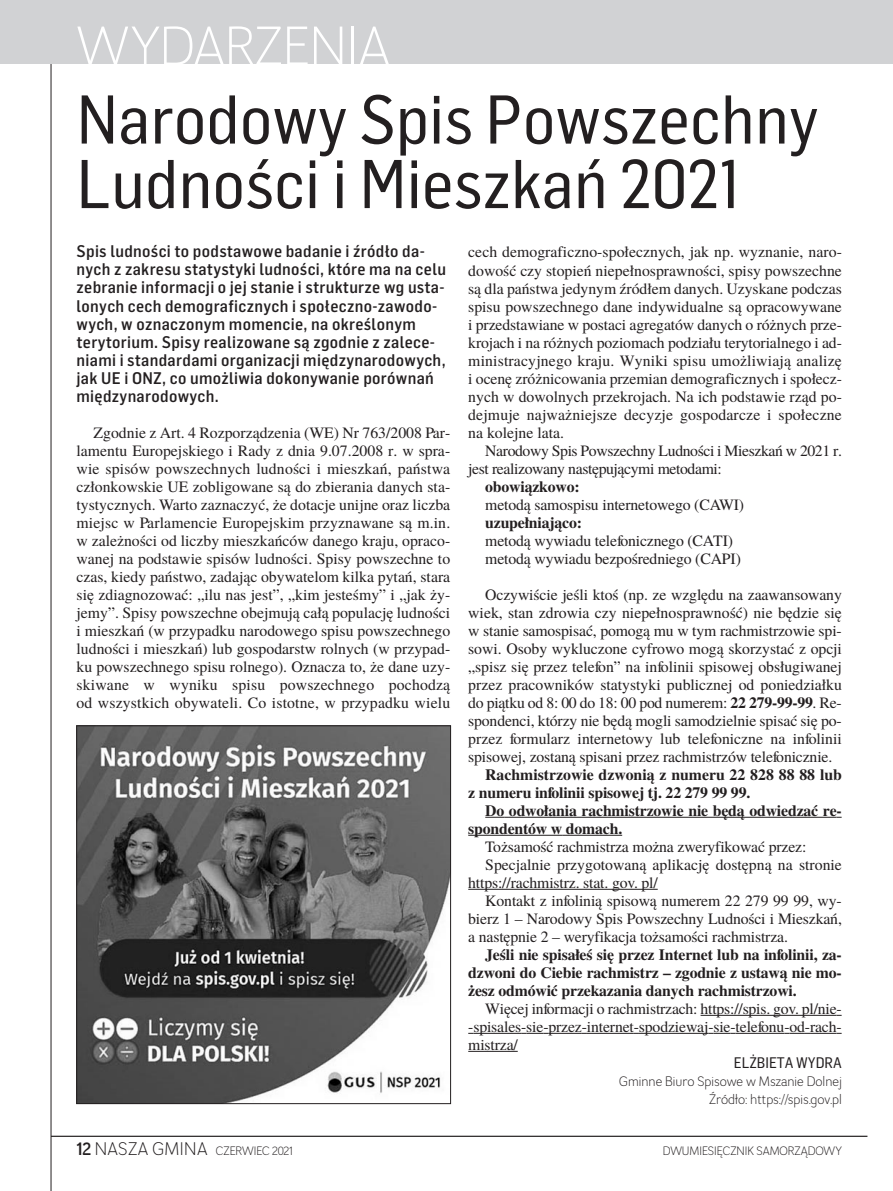
<style>
.page{position:relative;width:893px;height:1191px;background:#fff}
.page>*{position:absolute;margin:0;border:0;box-sizing:border-box;transform-origin:0 0}
.t1{font:67.5px/64.5px "Flama Semicondensed Basic";color:#231f20}
.t2{font:54px "Negotiate Lt";color:#fff}
.t3{font:500 16.5px/18px "Flama Semicondensed";letter-spacing:.02em;color:#231f20}
.t4{font:15.75px/18px "Te X Gyre Termes";letter-spacing:-.01em;color:#231f20;text-align:justify}
.t5{font:700 15.75px/18px "Te X Gyre Termes";letter-spacing:-.01em;color:#231f20}
.t6{font:15px "Flama Semicondensed Basic";color:#231f20}
.t7{font:13.5px/18px "Negotiate Lt";color:#231f20;text-align:right}
.t8{font:12px "Negotiate Lt";color:#231f20}
.s1{font-weight:700}
.s2{font-family:"Negotiate Rg";font-size:18px}
.s3{font-size:18px}
</style>
<div class="page">
<hr style="left:51px;top:1135px;width:816px;height:1px;background:#231f20">
<hr style="left:51px;top:0;width:1px;height:1191px;background:#231f20">
<div style="left:0;top:0;width:893px;height:64px;background:#d1d2d4"></div>
<svg style="left:485px;top:817px;width:24px;height:1px"></svg>
<hr style="left:509px;top:817px;width:327px;height:1px;background:#231f20">
<hr style="left:468px;top:835px;width:94px;height:1px;background:#231f20">
<hr style="left:566px;top:835px;width:56px;height:1px;background:#231f20">
<hr style="left:468px;top:889px;width:190px;height:1px;background:#231f20">
<hr style="left:701px;top:1015px;width:135px;height:1px;background:#231f20">
<hr style="left:473px;top:1033px;width:48px;height:1px;background:#231f20">
<svg style="left:521px;top:1033px;width:27px;height:1px"></svg>
<hr style="left:548px;top:1033px;width:34px;height:1px;background:#231f20">
<hr style="left:587px;top:1033px;width:47px;height:1px;background:#231f20">
<hr style="left:639px;top:1033px;width:69px;height:1px;background:#231f20">
<svg style="left:708px;top:1033px;width:28px;height:1px"></svg>
<hr style="left:736px;top:1033px;width:48px;height:1px;background:#231f20">
<svg style="left:784px;top:1033px;width:58px;height:1px"></svg>
<hr style="left:468px;top:1051px;width:50px;height:1px;background:#231f20">
<img style="left:79px;top:727px;width:370px;height:374px">
<div style="left:77px;top:725px;width:374px;height:378px;border:1px solid #231f20"></div>
<h2 class="t2" style="left:77px;top:25px;width:315px">WYDARZENIA</h2>
<h1 class="t1" style="left:77px;top:94px;width:743px">Na ro do wy Spis Po wszech ny<br>Lud no ści i Miesz kań 2021</h1>
<p class="t3" style="left:77px;top:244px;width:371px">Spis lud no ści to pod sta wo we ba da nie i źró dło da - nych z za kre su sta ty sty ki lud no ści, któ re ma na ce lu ze bra nie in for ma cji o jej sta nie i struk tu rze wg usta - lo nych cech de mo gra ficz nych i spo łecz no -za wo do - wych, w ozna czo nym mo men cie, na okre ślo nym<br>te ry to rium. Spi sy re ali zo wa ne są zgod nie z za le ce - nia mi i stan dar da mi or ga ni za cji mię dzy na ro do wych, jak UE i ONZ, co umoż li wia do ko ny wa nie po rów nań mię dzy na ro do wych.</p>
<p class="t4" style="left:77px;top:425px;width:375px;text-indent:17px">Zgod nie z Art. 4 Roz po rzą dze nia (WE) Nr 763/2008 Par - la men tu Eu ro pej skie go i Ra dy z dnia 9.07.2008 r. w spra - wie spi sów po wszech nych lud no ści i miesz kań, pań stwa człon kow skie UE zo bli go wa ne są do zbie ra nia da nych sta - ty stycz nych. War to za zna czyć, że do ta cje unij ne oraz licz ba miejsc w Par la men cie Eu ro pej skim przy zna wa ne są m.in. w za leż no ści od licz by miesz kań ców da ne go kra ju, opra co - wa nej na pod sta wie spi sów lud no ści. Spi sy po wszech ne to czas, kie dy pań stwo, za da jąc oby wa te lom kil ka py tań, sta ra się zdia gno zo wać: „ilu nas jest”, „kim je ste śmy” i „jak ży - je my”. Spi sy po wszech ne obej mu ją ca łą po pu la cję lud no ści i miesz kań (w przy pad ku na ro do we go spi su po wszech ne go lud no ści i miesz kań) lub go spo darstw rol nych (w przy pad - ku po wszech ne go spi su rol ne go). Ozna cza to, że da ne uzy - ski wa ne w wy ni ku spi su po wszech ne go po cho dzą od wszyst kich oby wa te li. Co istot ne, w przy pad ku wie lu</p>
<p class="t4" style="left:468px;top:245px;width:375px">cech de mo gra ficz no -spo łecz nych, jak np. wy zna nie, na ro - do wość czy sto pień nie peł no spraw no ści, spi sy po wszech ne są dla pań stwa je dy nym źró dłem da nych. Uzy ska ne pod czas spi su po wszech ne go da ne in dy wi du al ne są opra co wy wa ne i przed sta wia ne w po sta ci agre ga tów da nych o róż nych prze - kro jach i na róż nych po zio mach po dzia łu te ry to rial ne go i ad - mi ni stra cyj ne go kra ju. Wy ni ki spi su umoż li wia ją ana li zę i oce nę zróż ni co wa nia prze mian de mo gra ficz nych i spo łecz - nych w do wol nych prze kro jach. Na ich pod sta wie rząd po - dej mu je naj waż niej sze de cy zje go spo dar cze i spo łecz ne na ko lej ne la ta.</p>
<p class="t4" style="left:468px;top:443px;width:375px;text-indent:17px">Na ro do wy Spis Po wszech ny Lud no ści i Miesz kań w 2021 r. jest re ali zo wa ny na stę pu ją cy mi me to da mi:</p>
<p class="t5" style="left:485px;top:479px;width:96px">obo wiąz ko wo:</p>
<p class="t4" style="left:485px;top:497px;width:260px">me to dą sa mo spi su in ter ne to we go (CAWI)</p>
<p class="t5" style="left:485px;top:515px;width:98px">uzu peł nia ją co:</p>
<p class="t4" style="left:485px;top:533px;width:257px">me to dą wy wia du te le fo nicz ne go (CATI) me to dą wy wia du bez po śred nie go (CAPI)</p>
<p class="t4" style="left:468px;top:587px;width:375px;text-indent:17px">Oczy wi ście je śli ktoś (np. ze wzglę du na za awan so wa ny wiek, stan zdro wia czy nie peł no spraw ność) nie bę dzie się w sta nie sa mo spi sać, po mo gą mu w tym rach mi strzo wie spi - so wi. Oso by wy klu czo ne cy fro wo mo gą sko rzy stać z opcji „spisz się przez te le fon” na in fo li nii spi so wej ob słu gi wa nej przez pra cow ni ków sta ty sty ki pu blicz nej od po nie dział ku do piąt ku od 8: 00 do 18: 00 pod nu me rem: <span class="s1">22 279-99-99</span>. Re - spon den ci, któ rzy nie bę dą mo gli sa mo dziel nie spi sać się po - przez for mu larz in ter ne to wy lub te le fo nicz ne na in fo li nii spi so wej, zo sta ną spi sa ni przez rach mi strzów te le fo nicz nie.</p>
<p class="t5" style="left:468px;top:767px;width:375px;text-indent:17px">Rach mi strzo wie dzwo nią z nu me ru 22 828 88 88 lub z nu me ru in fo li nii spi so wej tj. 22 279 99 99.</p>
<p class="t5" style="left:468px;top:803px;width:375px;text-indent:17px">Do od wo ła nia rach mi strzo wie nie bę dą od wie dzać re - spon den tów w do mach.</p>
<p class="t4" style="left:485px;top:839px;width:323px">Toż sa mość rach mi strza moż na zwe ry fi ko wać przez:</p>
<p class="t4" style="left:485px;top:857px;width:358px">Spe cjal nie przy go to wa ną apli ka cję do stęp ną na stro nie</p>
<p class="t4" style="left:468px;top:875px;width:191px">https://rach mistrz. stat. gov. pl/</p>
<p class="t4" style="left:485px;top:893px;width:358px">Kon takt z in fo li nią spi so wą nu me rem 22 279 99 99, wy -</p>
<p class="t4" style="left:468px;top:911px;width:375px">bierz 1 – Na ro do wy Spis Po wszech ny Lud no ści i Miesz kań,</p>
<p class="t4" style="left:468px;top:929px;width:321px">a na stęp nie 2 – we ry fi ka cja toż sa mo ści rach mi strza.</p>
<p class="t5" style="left:468px;top:947px;width:375px;text-align:justify;text-indent:17px">Je śli nie spi sa łeś się przez In ter net lub na in fo li nii, za - dzwo ni do Cie bie rach mistrz – zgod nie z usta wą nie mo - żesz od mó wić prze ka za nia da nych rach mi strzo wi.</p>
<p class="t4" style="left:468px;top:1001px;width:375px;text-indent:17px">Wię cej in for ma cji o rach mi strzach: https://spis. gov. pl/nie - -spi sa les -sie -przez -in ter net -spo dzie waj -sie -te le fo nu -od -rach - mi strza/</p>
<p class="t6" style="left:734px;top:1057px;width:110px">ELŻ BIE TA WY DRA</p>
<p class="t7" style="left:619px;top:1073px;width:224px">Gmin ne Biu ro Spi so we w Msza nie Dol nej<br>Źró dło: https://spis.gov.pl</p>
<p class="t8" style="left:77px;top:1146px;width:218px"><span class="s2">12</span> <span class="s3">NASZA GMINA</span> CZERWIEC 2021</p>
<p class="t8" style="left:663px;top:1146px;width:181px">DWUMIESIĘCZNIK SAMORZĄDOWY</p>
</div>
